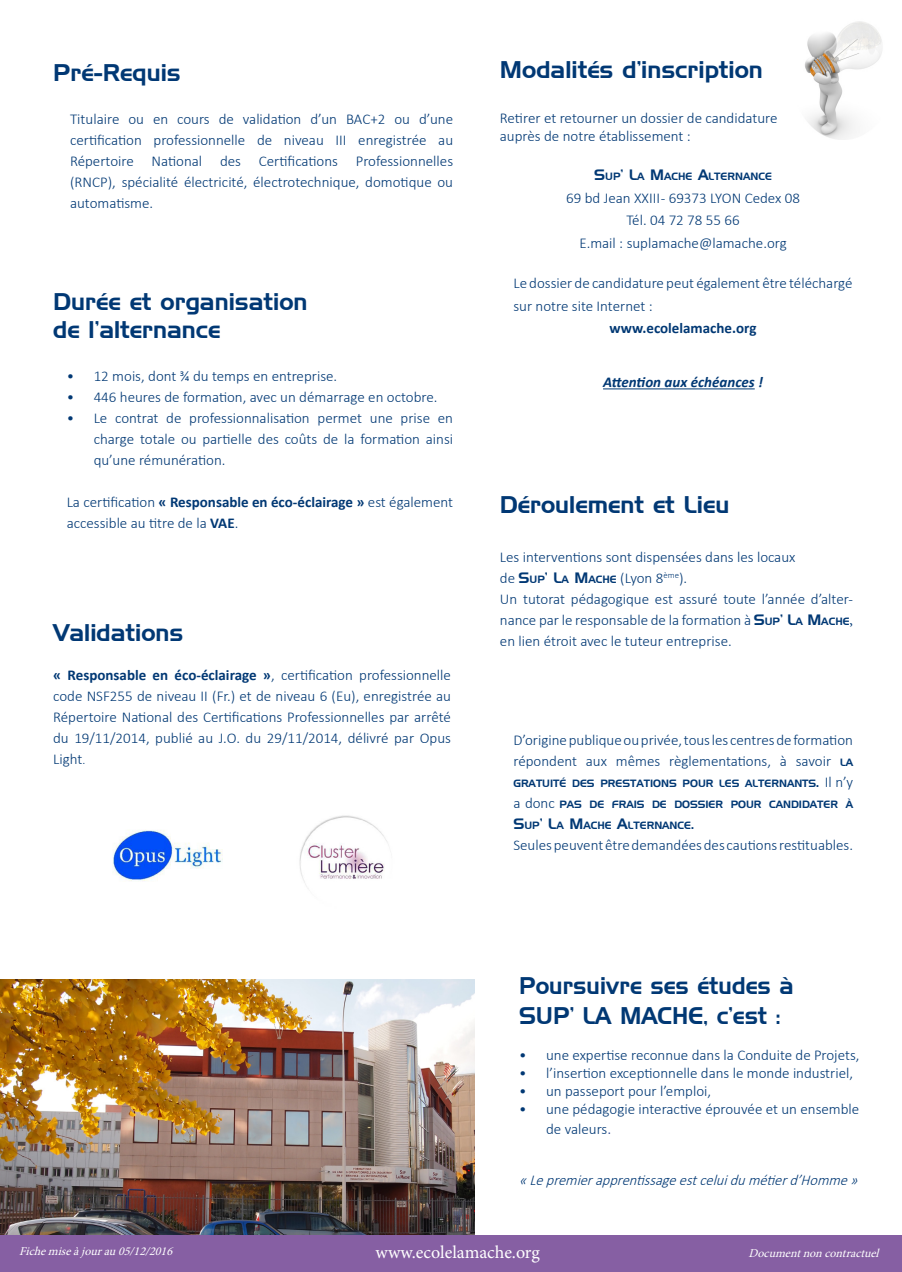
<style>
.page{position:relative;width:902px;height:1272px;background:#fff}
.page>*{position:absolute;margin:0;border:0;box-sizing:border-box;transform-origin:0 0}
.t1{font:24px "Hanzel Normal";color:#013874}
.t2{font:24px "Hanzel Normal";color:#013874;scale:.96 1}
.t3{font:18px "Minion Pro";letter-spacing:-.005em;color:#fff}
.t4{font:300 15px/21px "Calibri";color:#013874;text-align:justify}
.t5{font:italic 300 15px "Calibri";color:#013874;scale:.96 1}
.t6{font:italic 700 15px "Calibri";color:#013874}
.t7{font:700 15px "Calibri";color:#013874}
.t8{font:italic 12px "Minion Pro";color:#fff}
.t9{font:10.5px/21px "Hanzel Normal";color:#013874;text-align:justify}
.s1{font-size:15px}
.s2{font-weight:700}
.s3{font-family:"Hanzel Normal";font-weight:400}
.s4{font-family:"Hanzel Normal";font-weight:400;font-size:10.5px}
.s5{font-family:"Minion Pro";font-weight:400}
.s6{font-size:12px}
.s7{font-family:"Calibri";font-weight:300;font-size:15px}
.s8{font-size:16.5px;color:#253f8e}
</style>
<div class="page">
<img style="left:805px;top:21px;width:77px;height:118px">
<img style="left:0;top:979px;width:474px;height:256px">
<div style="left:0;top:1235px;width:901px;height:36px;background:#865fa3"></div>
<hr style="left:603px;top:388px;width:151px;height:1px;background:#013874">
<img style="left:112px;top:830px;width:111px;height:51px">
<img style="left:299px;top:815px;width:89px;height:72px">
<p class="t1" style="left:500px;top:55px;width:264px">Modalités d’inscription</p>
<p class="t4" style="left:500px;top:107px;width:279px">Retirer et retourner un dossier de candidature</p>
<p class="t4" style="left:500px;top:125px;width:192px">auprès de notre établissement :</p>
<p class="t9" style="left:594px;top:166px;width:179px"><span class="s1">S</span>UP<span class="s1">’ L</span>A <span class="s1">M</span>ACHE <span class="s1">A</span>LTERNANCE</p>
<p class="t4" style="left:566px;top:187px;width:235px">69 bd Jean XXIII - 69373 LYON Cedex 08</p>
<p class="t4" style="left:626px;top:209px;width:115px">Tél. 04 72 78 55 66</p>
<p class="t4" style="left:579px;top:232px;width:209px">E.mail : suplamache@lamache.org</p>
<p class="t4" style="left:513px;top:272px;width:340px;line-height:22.5px">Le dossier de candidature peut également être téléchargé sur notre site Internet :</p>
<p class="t7" style="left:609px;top:318px;width:148px">www.ecolelamache.org</p>
<p class="t1" style="left:53px;top:59px;width:129px">Pré-Requis</p>
<p class="t4" style="left:70px;top:108px;width:384px">Titulaire ou en cours de validation d’un BAC+2 ou d’une certification professionnelle de niveau III enregistrée au Répertoire National des Certifications Professionnelles (RNCP), spécialité électricité, électrotechnique, domotique ou automatisme.</p>
<p class="t1" style="left:53px;top:287px;width:256px">Durée et organisation</p>
<p class="t1" style="left:53px;top:316px;width:169px">de l’alternance</p>
<p class="t4" style="left:67px;top:365px;width:272px">• 12 mois, dont ¾ du temps en entreprise.</p>
<p class="t4" style="left:67px;top:386px;width:372px">• 446 heures de formation, avec un démarrage en octobre.</p>
<p class="t4" style="left:94px;top:407px;width:361px;text-indent:-27px">• Le contrat de professionnalisation permet une prise en charge totale ou partielle des coûts de la formation ainsi qu’une rémunération.</p>
<p class="t4" style="left:67px;top:491px;width:388px">La certification <span class="s2">« Responsable en éco-éclairage »</span> est également accessible au titre de la <span class="s2">VAE</span>.</p>
<p class="t1" style="left:500px;top:491px;width:231px">Déroulement et Lieu</p>
<p class="t4" style="left:500px;top:546px;width:297px">Les interventions sont dispensées dans les locaux</p>
<p class="t4" style="left:500px;top:567px;width:189px">de <span class="s3">S</span><span class="s4">UP</span><span class="s3">’ L</span><span class="s4">A</span> <span class="s3">M</span><span class="s4">ACHE</span> (Lyon 8<sup>ème</sup>).</p>
<p class="t4" style="left:500px;top:588px;width:354px">Un tutorat pédagogique est assuré toute l’année d’alter&shy;nance par le responsable de la formation à <span class="s3">S</span><span class="s4">UP</span><span class="s3">’ L</span><span class="s4">A</span> <span class="s3">M</span><span class="s4">ACHE</span><span class="s5">, </span>en lien étroit avec le tuteur entreprise.</p>
<p class="t6" style="left:603px;top:373px;width:161px">Attention aux échéances !</p>
<p class="t1" style="left:53px;top:618px;width:132px">Validations</p>
<p class="t4" style="left:53px;top:664px;width:399px"><span class="s2">« Responsable en éco-éclairage »</span>, certification professionnelle code NSF255 de niveau II (Fr.) et de niveau 6 (Eu), enregistrée au Répertoire National des Certifications Professionnelles par arrêté du 19/11/2014, publié au J.O. du 29/11/2014, délivré par Opus Light<span class="s6">.</span></p>
<p class="t4" style="left:513px;top:729px;width:341px">D’origine publique ou privée, tous les centres de formation répondent aux mêmes règlementations, à savoir <span class="s4">LA</span></p>
<p class="t9" style="left:513px;top:773px;width:341px">GRATUITÉ DES PRESTATIONS POUR LES ALTERNANTS<span class="s1">.</span> <span class="s7">Il n’y a donc</span> PAS DE FRAIS DE DOSSIER POUR CANDIDATER À <span class="s1">S</span>UP<span class="s1">’ L</span>A <span class="s1">M</span>ACHE <span class="s1">A</span>LTERNANCE<span class="s1">.</span></p>
<p class="t4" style="left:513px;top:834px;width:341px">Seules peuvent être demandées des cautions restituables.</p>
<p class="t2" style="left:519px;top:971px;width:287px">Poursuivre ses études à</p>
<p class="t2" style="left:519px;top:1001px;width:274px">SUP’ LA MACHE, c’est :</p>
<p class="t4" style="left:519px;top:1044px;width:342px">• une expertise reconnue dans la Conduite de Projets,</p>
<p class="t4" style="left:519px;top:1062px;width:335px">• l’insertion exceptionnelle dans le monde industriel,</p>
<p class="t4" style="left:519px;top:1080px;width:193px">• un passeport pour l’emploi,</p>
<p class="t4" style="left:546px;top:1098px;width:315px;line-height:19.8px;text-indent:-27px">• une pédagogie interactive éprouvée et un ensemble de valeurs<span class="s8">.</span></p>
<p class="t5" style="left:519px;top:1170px;width:359px">«Lepremierapprentissageestceluidumétierd’Homme»</p>
<p class="t3" style="left:375px;top:1240px;width:166px">www.ecolelamache.org</p>
<p class="t8" style="left:19px;top:1243px;width:159px">Fichemiseàj ourau05/12/2016</p>
<p class="t8" style="left:748px;top:1244px;width:136px">Documentnoncontractuel</p>
<p class="t8" style="left:754px;top:1243px;width:136px">Documentnoncontractuel</p>
</div>
